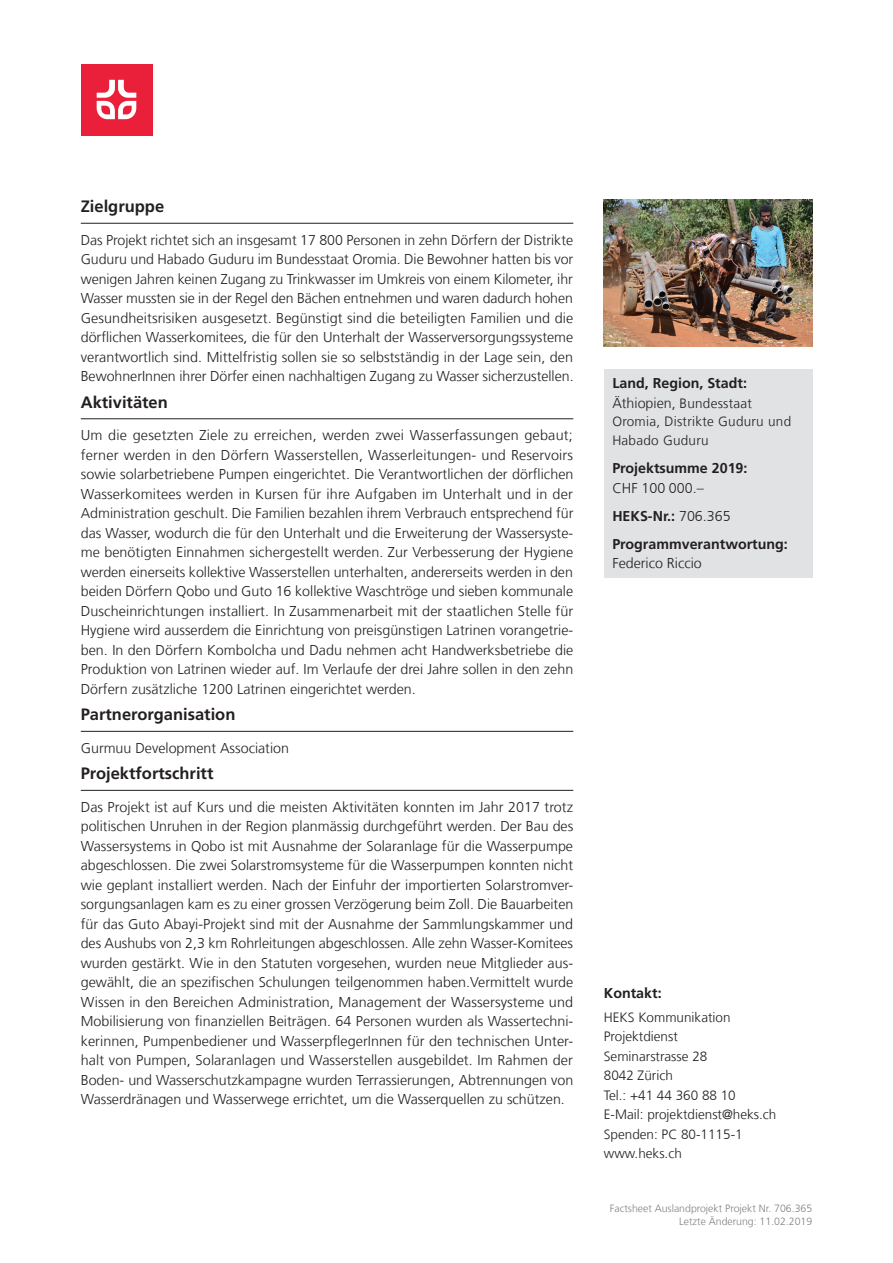
<style>
.page{position:relative;width:893px;height:1263px;background:#fff}
.page>*{position:absolute;margin:0;border:0;box-sizing:border-box;transform-origin:0 0}
.t1{font:700 16.5px "Frutiger LT Com";color:#231f20}
.t2{font:300 14.25px/19.5px "Frutiger LT Com";color:#231f20;text-align:justify}
.t3{font:700 14.25px/28px "Frutiger LT Com";color:#231f20}
.t4{font:300 13.5px/19.5px "Frutiger LT Com";color:#231f20}
.t5{font:300 13.5px/18px "Frutiger LT Com";letter-spacing:.02em;color:#231f20}
.t6{font:300 10.5px/12.6px "Frutiger LT Com";color:#808285;text-align:right}
.s1{font-size:14.25px}
.s2{font-weight:300}
</style>
<div class="page">
<hr style="left:81px;top:223px;width:492px;height:1px;background:#231f20">
<hr style="left:81px;top:418px;width:492px;height:1px;background:#231f20">
<hr style="left:81px;top:731px;width:492px;height:1px;background:#231f20">
<hr style="left:81px;top:790px;width:492px;height:1px;background:#231f20">
<div style="left:604px;top:369px;width:208px;height:208px;background:#e1e2e4"></div>
<img style="left:604px;top:200px;width:208px;height:147px">
<div style="left:81px;top:64px;width:71px;height:71px;background:#ea203a"></div>
<svg style="left:97px;top:80px;width:39px;height:39px"></svg>
<p class="t1" style="left:81px;top:197px;width:85px">Zielgruppe</p>
<p class="t2" style="left:81px;top:230px;width:494px">Das Projekt richtet sich an insgesamt 17 800 Personen in zehn Dörfern der Distrikte Guduru und Habado Guduru im Bundesstaat Oromia. Die Bewohner hatten bis vor wenigen Jahren keinen Zugang zu Trinkwasser im Umkreis von einem Kilometer, ihr Wasser mussten sie in der Regel den Bächen entnehmen und waren dadurch hohen Gesundheitsrisiken ausgesetzt. Begünstigt sind die beteiligten Familien und die dörflichen Wasserkomitees, die für den Unterhalt der Wasserversorgungssysteme verantwortlich sind. Mittelfristig sollen sie so selbstständig in der Lage sein, den BewohnerInnen ihrer Dörfer einen nachhaltigen Zugang zu Wasser sicherzustellen.</p>
<p class="t1" style="left:81px;top:392px;width:89px">Aktivitäten</p>
<p class="t2" style="left:81px;top:425px;width:494px">Um die gesetzten Ziele zu erreichen, werden zwei Wasserfassungen gebaut; ferner werden in den Dörfern Wasserstellen, Wasserleitungen- und Reservoirs sowie solarbetriebene Pumpen eingerichtet. Die Verantwortlichen der dörflichen Wasserkomitees werden in Kursen für ihre Aufgaben im Unterhalt und in der Administration geschult. Die Familien bezahlen ihrem Verbrauch entsprechend für das Wasser, wodurch die für den Unterhalt und die Erweiterung der Wassersyste&shy;me benötigten Einnahmen sichergestellt werden. Zur Verbesserung der Hygiene werden einerseits kollektive Wasserstellen unterhalten, andererseits werden in den beiden Dörfern Qobo und Guto 16 kollektive Waschtröge und sieben kommunale Duscheinrichtungen installiert. In Zusammenarbeit mit der staatlichen Stelle für Hygiene wird ausserdem die Einrichtung von preisgünstigen Latrinen vorangetrie&shy;ben. In den Dörfern Kombolcha und Dadu nehmen acht Handwerksbetriebe die Produktion von Latrinen wieder auf. Im Verlaufe der drei Jahre sollen in den zehn Dörfern zusätzliche 1200 Latrinen eingerichtet werden.</p>
<p class="t1" style="left:81px;top:705px;width:156px">Partnerorganisation</p>
<p class="t2" style="left:81px;top:738px;width:210px">Gurmuu Development Association</p>
<p class="t1" style="left:81px;top:764px;width:134px">Projektfortschritt</p>
<p class="t2" style="left:81px;top:797px;width:494px">Das Projekt ist auf Kurs und die meisten Aktivitäten konnten im Jahr 2017 trotz politischen Unruhen in der Region planmässig durchgeführt werden. Der Bau des Wassersystems in Qobo ist mit Ausnahme der Solaranlage für die Wasserpumpe abgeschlossen. Die zwei Solarstromsysteme für die Wasserpumpen konnten nicht wie geplant installiert werden. Nach der Einfuhr der importierten Solarstromver&shy;sorgungsanlagen kam es zu einer grossen Verzögerung beim Zoll. Die Bauarbeiten für das Guto Abayi-Projekt sind mit der Ausnahme der Sammlungskammer und des Aushubs von 2,3 km Rohrleitungen abgeschlossen. Alle zehn Wasser-Komitees wurden gestärkt. Wie in den Statuten vorgesehen, wurden neue Mitglieder aus&shy;gewählt, die an spezifischen Schulungen teilgenommen haben.Vermittelt wurde Wissen in den Bereichen Administration, Management der Wassersysteme und Mobilisierung von finanziellen Beiträgen. 64 Personen wurden als Wassertechni&shy;kerinnen, Pumpenbediener und WasserpflegerInnen für den technischen Unter&shy;halt von Pumpen, Solaranlagen und Wasserstellen ausgebildet. Im Rahmen der Boden- und Wasserschutzkampagne wurden Terrassierungen, Abtrennungen von Wasserdränagen und Wasserwege errichtet, um die Wasserquellen zu schützen.</p>
<p class="t3" style="left:612px;top:369px;width:136px">Land, Region, Stadt:</p>
<p class="t5" style="left:612px;top:394px;width:180px"><span class="s1">Äthiopien,</span> Bundesstaat<br>Oromia, Distrikte Guduru und</p>
<p class="t5" style="left:612px;top:431px;width:98px">Habado Guduru</p>
<p class="t3" style="left:612px;top:454px;width:137px">Projektsumme 2019:</p>
<p class="t3" style="left:612px;top:474px;width:177px"><span class="s2">CHF 100 000.–<br></span>HEKS-Nr.: <span class="s2">706.365<br></span>Programmverantwortung:</p>
<p class="t2" style="left:612px;top:553px;width:91px">Federico Riccio</p>
<p class="t3" style="left:604px;top:979px;width:59px">Kontakt:</p>
<p class="t4" style="left:604px;top:1007px;width:174px">HEKS Kommunikation<br>Projektdienst<br>Seminarstrasse 28<br>8042 Zürich<br>Tel.: +41 44 360 88 10<br>E-Mail: projektdienst@heks.ch<br>Spenden: PC 80-1115-1 www.heks.ch</p>
<p class="t6" style="left:610px;top:1202px;width:204px">Factsheet Auslandprojekt Projekt Nr. 706.365<br>Letzte Änderung: 11.02.2019</p>
</div>
